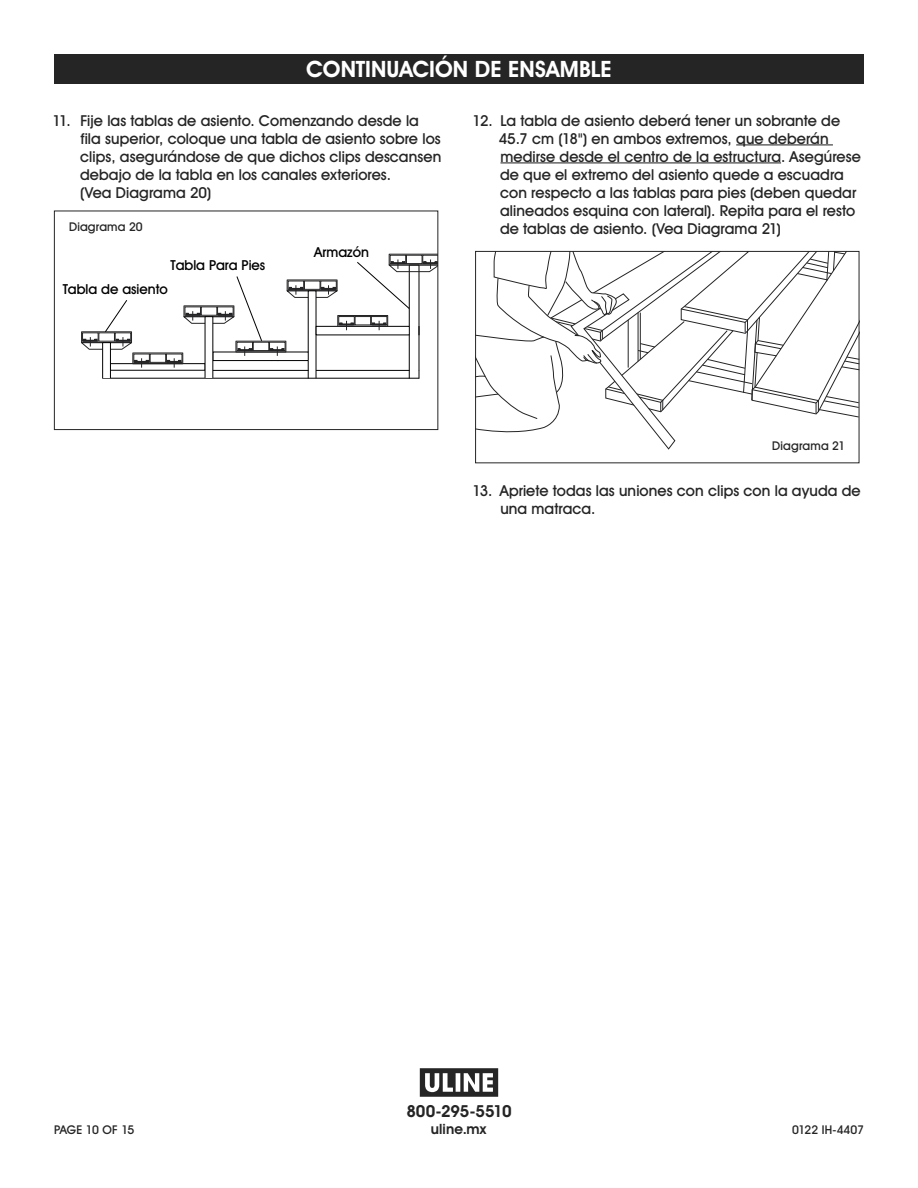
<style>
.page{position:relative;width:918px;height:1188px;background:#fff}
.page>*{position:absolute;margin:0;border:0;box-sizing:border-box;transform-origin:0 0}
.t1{font:700 22.5px "Uline Two Knine";letter-spacing:.005em;color:#fff}
.t2{font:700 16.5px "Uline Two Knine";letter-spacing:-.015em;color:#252525}
.t3{font:15px/18px "Uline Two Knine";letter-spacing:.005em;color:#252525}
.t4{font:700 14.25px "Uline Two Knine";letter-spacing:.01em;color:#252525}
.t5{font:13.65px "Uline Two Knine";color:#000}
.t6{font:12px "Uline Two Knine";letter-spacing:.01em;color:#252525}
.t7{font:12px "Uline Two Knine";letter-spacing:-.02em;color:#252525}
</style>
<div class="page">
<hr style="left:736px;top:144px;width:97px;height:1px;background:#252525">
<hr style="left:500px;top:162px;width:281px;height:1px;background:#252525">
<hr style="left:103px;top:378px;width:316px;height:1px;background:#000">
<hr style="left:213px;top:370px;width:95px;height:1px;background:#000">
<div style="left:213px;top:352px;width:95px;height:9px;border:1px solid #000"></div>
<div style="left:133px;top:353px;width:50px;height:11px;border:1px solid #242426"></div>
<div style="left:134px;top:354px;width:16px;height:8px;border:1px solid #242426"></div>
<div style="left:166px;top:354px;width:16px;height:8px;border:1px solid #242426"></div>
<svg style="left:135px;top:358px;width:14px;height:10px"></svg>
<div style="left:236px;top:341px;width:50px;height:11px;border:1px solid #242426"></div>
<div style="left:253px;top:342px;width:16px;height:9px;border:1px solid #242426"></div>
<div style="left:269px;top:342px;width:16px;height:9px;border:1px solid #242426"></div>
<div style="left:102px;top:342px;width:9px;height:36px;background:#fff;border:1px solid #000"></div>
<svg style="left:81px;top:300px;width:51px;height:50px"></svg>
<svg style="left:270px;top:254px;width:166px;height:125px"></svg>
<svg style="left:167px;top:276px;width:96px;height:92px"></svg>
<div style="left:54px;top:211px;width:384px;height:219px;border:1px solid #252525"></div>
<svg style="left:477px;top:253px;width:380px;height:197px"></svg>
<div style="left:475px;top:251px;width:384px;height:212px;border:1px solid #252525"></div>
<div style="left:54px;top:54px;width:810px;height:30px;background:#252525"></div>
<svg style="left:420px;top:1068px;width:78px;height:29px"></svg>
<h1 class="t1" style="left:306px;top:56px;width:307px">CONTINUACIÓN DE ENSAMBLE</h1>
<p class="t3" style="left:80px;top:111px;width:363px;text-indent:-27px">11. Fije las tablas de asiento. Comenzando desde la fila superior, coloque una tabla de asiento sobre los clips, asegurándose de que dichos clips descansen debajo de la tabla en los canales exteriores.<br>(Vea Diagrama 20)</p>
<p class="t3" style="left:499px;top:111px;width:364px;text-indent:-26px">12. La tabla de asiento deberá tener un sobrante de 45.7 cm (18") en ambos extremos, que deberán medirse desde el centro de la estructura. Asegúrese de que el extremo del asiento quede a escuadra con respecto a las tablas para pies (deben quedar alineados esquina con lateral). Repita para el resto de tablas de asiento. (Vea Diagrama 21)</p>
<p class="t6" style="left:69px;top:219px;width:75px">Diagrama 20</p>
<p class="t5" style="left:170px;top:257px;width:96px">Tabla Para Pies</p>
<p class="t5" style="left:63px;top:281px;width:107px">Tabla de asiento</p>
<p class="t5" style="left:314px;top:244px;width:56px">Armazón</p>
<p class="t6" style="left:772px;top:438px;width:75px">Diagrama 21</p>
<p class="t3" style="left:500px;top:482px;width:362px;text-indent:-28px">13. Apriete todas las uniones con clips con la ayuda de una matraca.</p>
<p class="t2" style="left:406px;top:1101px;width:107px">800-295-5510</p>
<p class="t4" style="left:431px;top:1120px;width:57px">uline.mx</p>
<p class="t7" style="left:54px;top:1122px;width:82px">PAGE 10 OF 15</p>
<p class="t6" style="left:792px;top:1122px;width:73px">0122 IH-4407</p>
</div>
